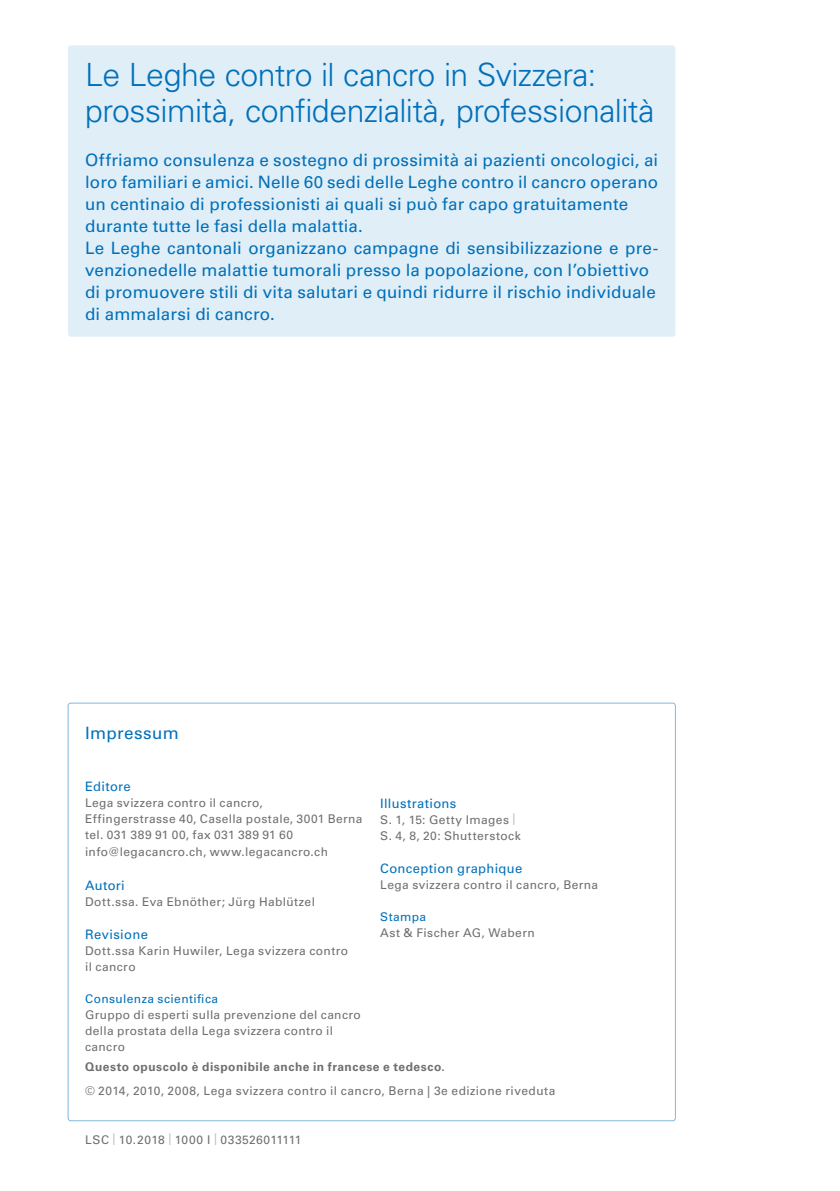
<style>
.page{position:relative;width:840px;height:1191px;background:#fff}
.page>*{position:absolute;margin:0;border:0;box-sizing:border-box;transform-origin:0 0}
.t1{font:300 32px/36px "Univers LT Std";letter-spacing:-.015em;color:#0070ba}
.t2{font:17px/22px "Univers LT Std";letter-spacing:.01em;color:#0070ba}
.t3{font:13px "Univers LT Std";letter-spacing:.025em;color:#0070ba}
.t4{font:12px/16px "Univers LT Std";letter-spacing:.03em;color:#706f6f}
.t5{font:700 12px "Univers LT Std";letter-spacing:.04em;color:#706f6f}
.t6{font:12px "Univers LT Std";letter-spacing:.035em;color:#0070ba}
.s1{font-size:11.6px;color:#bcbcbc}
</style>
<div class="page">
<div style="left:68px;top:45px;width:607px;height:292px;background:#e0eef7;border-radius:3px"></div>
<h1 class="t1" style="left:85px;top:56px;width:570px">Le Leghe contro il cancro in Svizzera: prossimità, confidenzialità, professionalità</h1>
<p class="t2" style="left:85px;top:149px;width:574px">Offriamo consulenza e sostegno di prossimità ai pazienti oncologici, ai loro familiari e amici. Nelle 60 sedi delle Leghe contro il cancro operano un centinaio di professionisti ai quali si può far capo gratuitamente durante tutte le fasi della malattia.<br>Le Leghe cantonali organizzano campagne di sensibilizzazione e pre&shy;venzionedelle malattie tumorali presso la popolazione, con l’obiettivo di promuovere stili di vita salutari e quindi ridurre il rischio individuale di ammalarsi di cancro.</p>
<h2 class="t2" style="left:85px;top:722px;width:95px">Impressum</h2>
<p class="t3" style="left:85px;top:779px;width:47px">Editore</p>
<p class="t4" style="left:85px;top:795px;width:279px">Lega svizzera contro il cancro,<br>Effingerstrasse 40, Casella postale, 3001 Berna tel. 031 389 91 00, fax 031 389 91 60 info@legacancro.ch, www.legacancro.ch</p>
<p class="t3" style="left:85px;top:877px;width:41px">Autori</p>
<p class="t4" style="left:85px;top:893px;width:231px">Dott.ssa. Eva Ebnöther; Jürg Hablützel</p>
<p class="t3" style="left:85px;top:926px;width:64px">Revisione</p>
<p class="t4" style="left:85px;top:942px;width:264px">Dott.ssa Karin Huwiler, Lega svizzera contro il cancro</p>
<p class="t6" style="left:85px;top:991px;width:134px">Consulenza scientifica</p>
<p class="t4" style="left:85px;top:1006px;width:277px">Gruppo di esperti sulla prevenzione del cancro della prostata della Lega svizzera contro il cancro</p>
<p class="t3" style="left:380px;top:795px;width:78px">Illustrations</p>
<p class="t4" style="left:380px;top:811px;width:142px">S. 1, 15: Getty Images <span class="s1">|<br></span>S. 4, 8, 20: Shutterstock</p>
<p class="t3" style="left:380px;top:860px;width:143px">Conception graphique</p>
<p class="t4" style="left:380px;top:876px;width:219px">Lega svizzera contro il cancro, Berna</p>
<p class="t6" style="left:380px;top:909px;width:47px">Stampa</p>
<p class="t4" style="left:380px;top:924px;width:156px">Ast &amp; Fischer AG, Wabern</p>
<p class="t5" style="left:85px;top:1059px;width:361px">Questo opuscolo è disponibile anche in francese e tedesco.</p>
<p class="t4" style="left:85px;top:1083px;width:471px">© 2014, 2010, 2008, Lega svizzera contro il cancro, Berna | 3e edizione riveduta</p>
<p class="t4" style="left:85px;top:1131px;width:218px">LSC <span class="s1">|</span> 10.2018 <span class="s1">|</span> 1000 I <span class="s1">|</span> 033526011111</p>
</div>
